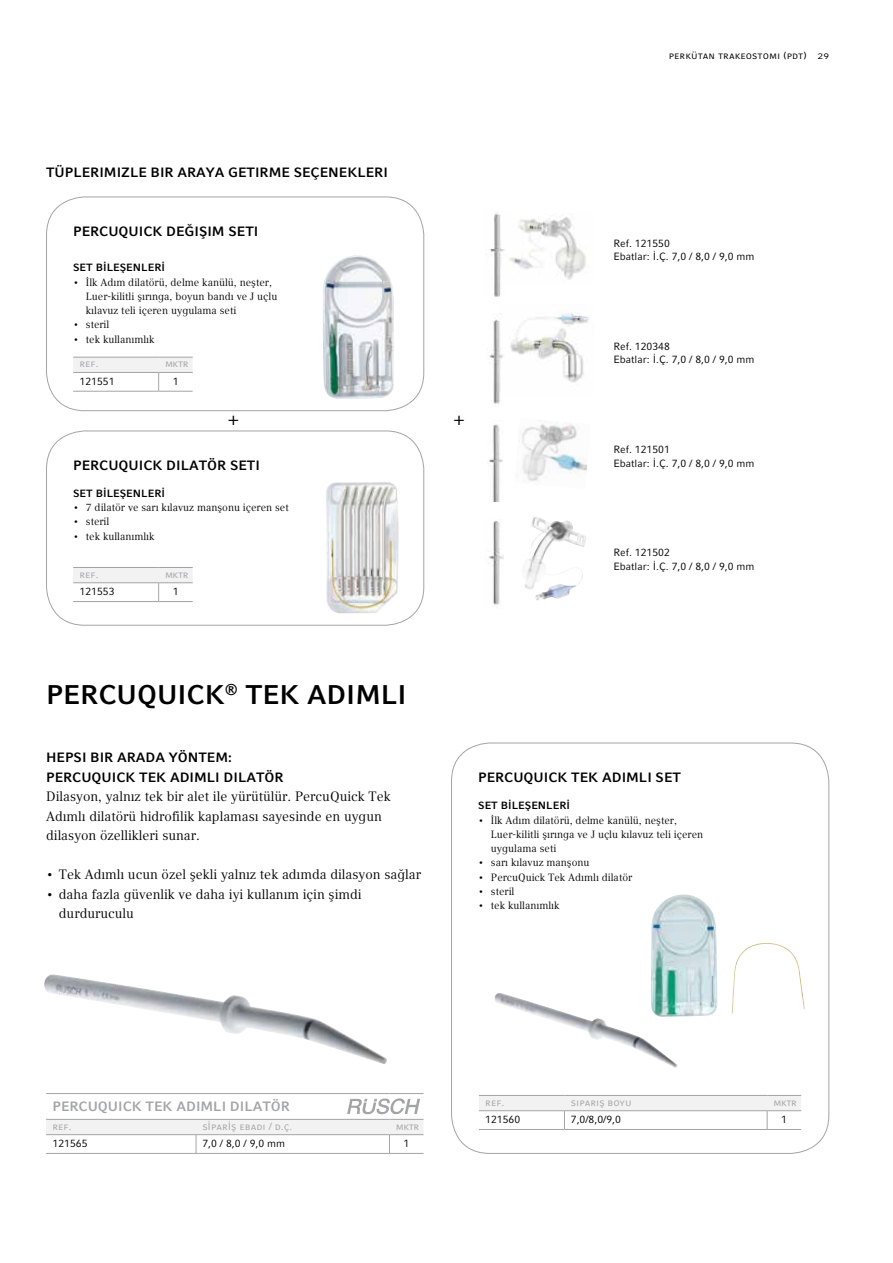
<style>
.page{position:relative;width:893px;height:1263px;background:#fff}
.page>*{position:absolute;margin:0;border:0;box-sizing:border-box;transform-origin:0 0}
.t1{font:700 27px "Compatil Fact LT Pro";color:#000}
.t2{font:18px "Compatil Fact LT Pro";color:#000}
.t3{font:13.5px/19.5px "Compatil Text LT Pro";color:#000}
.t4{font:700 13.5px/19.5px "Compatil Fact LT Pro";color:#000}
.t5{font:700 13.5px "Compatil Fact LT Pro";color:#a3a4a6}
.t6{font:10.5px/14.2px "Compatil Text LT Pro";color:#000}
.t7{font:10.5px/13.5px "Compatil Fact LT Pro";color:#000}
.t8{font:10.5px "Compatil Fact LT Pro";color:#a3a4a6}
.t9{font:700 10.5px "Compatil Fact LT Pro";color:#000}
</style>
<div class="page">
<div style="left:46px;top:197px;width:378px;height:214px;border:1px solid #a3a4a6;border-radius:38px"></div>
<div style="left:46px;top:431px;width:378px;height:195px;border:1px solid #a3a4a6;border-radius:38px"></div>
<img style="left:326px;top:482px;width:73px;height:132px">
<img style="left:323px;top:255px;width:71px;height:144px">
<img style="left:509px;top:217px;width:77px;height:63px">
<img style="left:510px;top:312px;width:79px;height:71px">
<img style="left:522px;top:423px;width:65px;height:58px">
<img style="left:525px;top:517px;width:57px;height:84px">
<img style="left:490px;top:213px;width:15px;height:84px">
<img style="left:489px;top:319px;width:14px;height:85px">
<img style="left:488px;top:424px;width:15px;height:77px">
<img style="left:489px;top:521px;width:15px;height:87px">
<img style="left:44px;top:974px;width:343px;height:90px">
<hr style="left:46px;top:1153px;width:150px;height:1px;background:#a3a4a6">
<hr style="left:196px;top:1153px;width:193px;height:1px;background:#a3a4a6">
<hr style="left:389px;top:1153px;width:34px;height:1px;background:#a3a4a6">
<svg style="left:46px;top:1093px;width:377px;height:60px"></svg>
<svg style="left:73px;top:568px;width:120px;height:33px"></svg>
<hr style="left:73px;top:601px;width:86px;height:1px;background:#a3a4a6">
<hr style="left:159px;top:601px;width:34px;height:1px;background:#a3a4a6">
<hr style="left:73px;top:567px;width:86px;height:1px;background:#a3a4a6">
<hr style="left:73px;top:582px;width:86px;height:1px;background:#a3a4a6">
<hr style="left:159px;top:567px;width:34px;height:1px;background:#a3a4a6">
<hr style="left:159px;top:582px;width:34px;height:1px;background:#a3a4a6">
<svg style="left:73px;top:358px;width:120px;height:33px"></svg>
<hr style="left:73px;top:391px;width:86px;height:1px;background:#a3a4a6">
<hr style="left:159px;top:391px;width:34px;height:1px;background:#a3a4a6">
<hr style="left:73px;top:357px;width:86px;height:1px;background:#a3a4a6">
<hr style="left:73px;top:372px;width:86px;height:1px;background:#a3a4a6">
<hr style="left:159px;top:357px;width:34px;height:1px;background:#a3a4a6">
<hr style="left:159px;top:372px;width:34px;height:1px;background:#a3a4a6">
<svg style="left:479px;top:1096px;width:322px;height:33px"></svg>
<hr style="left:479px;top:1129px;width:85px;height:1px;background:#a3a4a6">
<hr style="left:564px;top:1129px;width:203px;height:1px;background:#a3a4a6">
<hr style="left:767px;top:1129px;width:34px;height:1px;background:#a3a4a6">
<hr style="left:479px;top:1095px;width:85px;height:1px;background:#a3a4a6">
<hr style="left:479px;top:1110px;width:85px;height:1px;background:#a3a4a6">
<hr style="left:564px;top:1095px;width:203px;height:1px;background:#a3a4a6">
<hr style="left:564px;top:1110px;width:203px;height:1px;background:#a3a4a6">
<hr style="left:767px;top:1095px;width:34px;height:1px;background:#a3a4a6">
<hr style="left:767px;top:1110px;width:34px;height:1px;background:#a3a4a6">
<img style="left:494px;top:993px;width:184px;height:75px">
<img style="left:651px;top:894px;width:67px;height:123px">
<img style="left:732px;top:943px;width:73px;height:71px">
<p class="t7" style="left:669px;top:48px;width:162px">Perkütan trakeostomi (PDT) 29</p>
<p class="t4" style="left:46px;top:163px;width:10px">TÜP</p>
<p class="t4" style="left:73px;top:163px;width:316px">LERIMIZLE BIR ARAYA GETIRME SEÇEN EKLERI</p>
<p class="t4" style="left:73px;top:221px;width:187px">PERCUQUICK DEĞIŞIM SETI</p>
<p class="t9" style="left:73px;top:262px;width:41px">SET BİLEŞE</p>
<p class="t9" style="left:133px;top:262px;width:34px">NLERİ</p>
<p class="t6" style="left:86px;top:275px;width:193px;text-indent:-13px">• İlk Adım dilatörü, delme kanülü, neşter,<br>Luer-kilitli şırınga, boyun bandı ve J uçlu kılavuz teli içeren uygulama seti</p>
<p class="t6" style="left:73px;top:318px;width:38px">• steril</p>
<p class="t6" style="left:73px;top:332px;width:83px">• tek kullanımlık</p>
<p class="t8" style="left:80px;top:358px;width:21px">ref.</p>
<p class="t8" style="left:165px;top:358px;width:25px">M ktr</p>
<p class="t7" style="left:80px;top:374px;width:37px">121551</p>
<p class="t7" style="left:173px;top:374px;width:7px">1</p>
<h2 class="t2" style="left:229px;top:408px;width:12px">+</h2>
<h2 class="t2" style="left:454px;top:408px;width:12px">+</h2>
<p class="t4" style="left:73px;top:455px;width:188px">PERCUQUICK DILATÖR SETI</p>
<p class="t9" style="left:73px;top:487px;width:41px">SET BİLEŞE</p>
<p class="t9" style="left:133px;top:487px;width:34px">NLERİ</p>
<p class="t6" style="left:73px;top:500px;width:217px">• 7 dilatör ve sarı kılavuz manşonu içeren set</p>
<p class="t6" style="left:73px;top:515px;width:38px">• steril</p>
<p class="t6" style="left:73px;top:529px;width:83px">• tek kullanımlık</p>
<p class="t8" style="left:80px;top:568px;width:21px">ref.</p>
<p class="t8" style="left:165px;top:568px;width:25px">M ktr</p>
<p class="t7" style="left:80px;top:585px;width:37px">121553</p>
<p class="t7" style="left:173px;top:585px;width:7px">1</p>
<p class="t7" style="left:613px;top:236px;width:143px">Ref. 121550<br>Ebatlar: İ.Ç. 7,0 / 8,0 / 9,0 mm</p>
<p class="t7" style="left:613px;top:340px;width:143px">Ref. 120348<br>Ebatlar: İ.Ç. 7,0 / 8,0 / 9,0 mm</p>
<p class="t7" style="left:613px;top:443px;width:143px">Ref. 121501<br>Ebatlar: İ.Ç. 7,0 / 8,0 / 9,0 mm</p>
<p class="t7" style="left:613px;top:546px;width:143px">Ref. 121502<br>Ebatlar: İ.Ç. 7,0 / 8,0 / 9,0 mm</p>
<h1 class="t1" style="left:46px;top:678px;width:356px">PERCUQUICK<sup>®</sup> TEK ADI MLI</h1>
<p class="t4" style="left:46px;top:748px;width:236px">HEPSI BIR ARADA YÖNTEM:<br>PERCUQUICK TEK ADI MLI DILATÖR</p>
<p class="t3" style="left:46px;top:787px;width:346px">Dilasyon, yalnız tek bir alet ile yürütülür. PercuQuick Tek<br>Adımlı dilatörü hidrofilik kaplaması sayesinde en uygun dilasyon özellikleri sunar.</p>
<p class="t3" style="left:46px;top:865px;width:376px">• Tek Adımlı ucun özel şekli yalnız tek adımda dilasyon sağlar</p>
<p class="t3" style="left:59px;top:884px;width:304px;text-indent:-13px">• daha fazla güvenlik ve daha iyi kullanım için şimdi durduruculu</p>
<p class="t4" style="left:478px;top:767px;width:204px">PERCUQUICK TEK ADI MLI SET</p>
<p class="t9" style="left:478px;top:800px;width:41px">SET BİLEŞE</p>
<p class="t9" style="left:538px;top:800px;width:34px">NLERİ</p>
<p class="t6" style="left:491px;top:813px;width:214px;text-indent:-13px">• İlk Adım dilatörü, delme kanülü, neşter,<br>Luer-kilitli şırınga ve J uçlu kılavuz teli içeren uygulama seti</p>
<p class="t6" style="left:478px;top:856px;width:113px">• sarı kılavuz manşonu</p>
<p class="t6" style="left:478px;top:870px;width:156px">• PercuQuick Tek Adımlı dilatör</p>
<p class="t6" style="left:478px;top:884px;width:38px">• steril</p>
<p class="t6" style="left:478px;top:898px;width:83px">• tek kullanımlık</p>
<p class="t5" style="left:53px;top:1098px;width:236px">PERCUQUICK TEK ADI MLI DILATÖR</p>
<p class="t8" style="left:53px;top:1120px;width:21px">ref.</p>
<p class="t8" style="left:202px;top:1120px;width:91px">SİPARİŞ EBADI / d.Ç.</p>
<p class="t8" style="left:396px;top:1120px;width:25px">M ktr</p>
<p class="t7" style="left:53px;top:1137px;width:37px">121565</p>
<p class="t7" style="left:202px;top:1137px;width:84px">7,0 / 8,0 / 9,0 mm</p>
<p class="t7" style="left:404px;top:1137px;width:7px">1</p>
<p class="t8" style="left:485px;top:1096px;width:21px">ref.</p>
<p class="t8" style="left:571px;top:1096px;width:44px">sipariş boyu</p>
<p class="t8" style="left:773px;top:1096px;width:25px">M ktr</p>
<p class="t7" style="left:485px;top:1113px;width:37px">121560</p>
<p class="t7" style="left:571px;top:1113px;width:52px">7,0/8,0/9,0</p>
<p class="t7" style="left:781px;top:1113px;width:7px">1</p>
</div>
